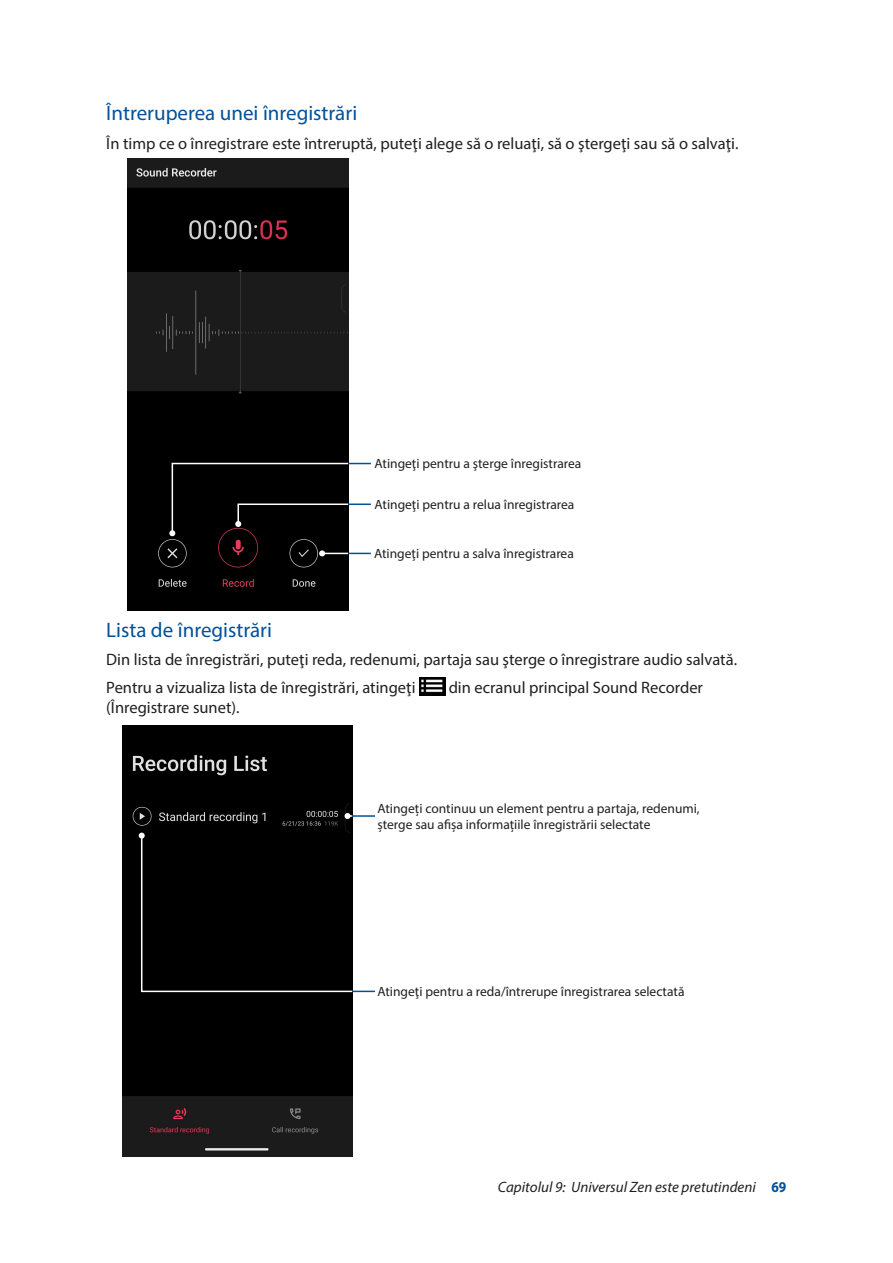
<style>
.page{position:relative;width:893px;height:1263px;background:#fff}
.page>*{position:absolute;margin:0;border:0;box-sizing:border-box;transform-origin:0 0}
.t1{font:21px "Myriad Pro";color:#01529a}
.t2{font:16.5px/28.3px "Myriad Pro";color:#231f20}
.t3{font:italic 15px "Myriad Pro";color:#231f20}
.t4{font:13.5px/16.2px "Myriad Pro";color:#231f20}
.s1{font-weight:700;font-style:normal;color:#01529a}
</style>
<div class="page">
<img style="left:419px;top:678px;width:26px;height:18px">
<img style="left:128px;top:158px;width:220px;height:452px">
<img style="left:122px;top:725px;width:230px;height:432px">
<svg style="left:345px;top:813px;width:7px;height:6px"></svg>
<svg style="left:169px;top:462px;width:202px;height:74px;background:#252525"></svg>
<hr style="left:348px;top:503px;width:23px;height:2px;background:#01529a">
<svg style="left:319px;top:550px;width:52px;height:6px"></svg>
<hr style="left:352px;top:815px;width:23px;height:2px;background:#01529a">
<svg style="left:139px;top:833px;width:236px;height:160px;background:#1b1b1b"></svg>
<p class="t1" style="left:106px;top:100px;width:252px">Întreruperea unei înregistrări</p>
<p class="t2" style="left:106px;top:129px;width:634px">În timp ce o înregistrare este întreruptă, puteţi alege să o reluaţi, să o ştergeţi sau să o salvaţi.</p>
<p class="t4" style="left:374px;top:455px;width:208px">Atingeţi pentru a şterge înregistrarea</p>
<p class="t4" style="left:374px;top:496px;width:202px">Atingeţi pentru a relua înregistrarea</p>
<p class="t4" style="left:374px;top:545px;width:201px">Atingeţi pentru a salva înregistrarea</p>
<p class="t1" style="left:106px;top:617px;width:167px">Lista de înregistrări</p>
<p class="t2" style="left:106px;top:645px;width:632px">Din lista de înregistrări, puteţi reda, redenumi, partaja sau şterge o înregistrare audio salvată.<br>Pentru a vizualiza lista de înregistrări, atingeţi</p>
<p class="t2" style="left:449px;top:673px;width:256px">din ecranul principal Sound Recorder</p>
<p class="t2" style="left:106px;top:693px;width:135px">(Înregistrare sunet).</p>
<p class="t4" style="left:377px;top:800px;width:324px">Atingeți continuu un element pentru a partaja, redenumi, șterge sau afișa informațiile înregistrării selectate</p>
<p class="t4" style="left:377px;top:983px;width:309px">Atingeţi pentru a reda/întrerupe înregistrarea selectată</p>
<p class="t3" style="left:498px;top:1178px;width:290px">Capitolul 9: Universul Zen este pretutindeni <span class="s1">69</span></p>
</div>
